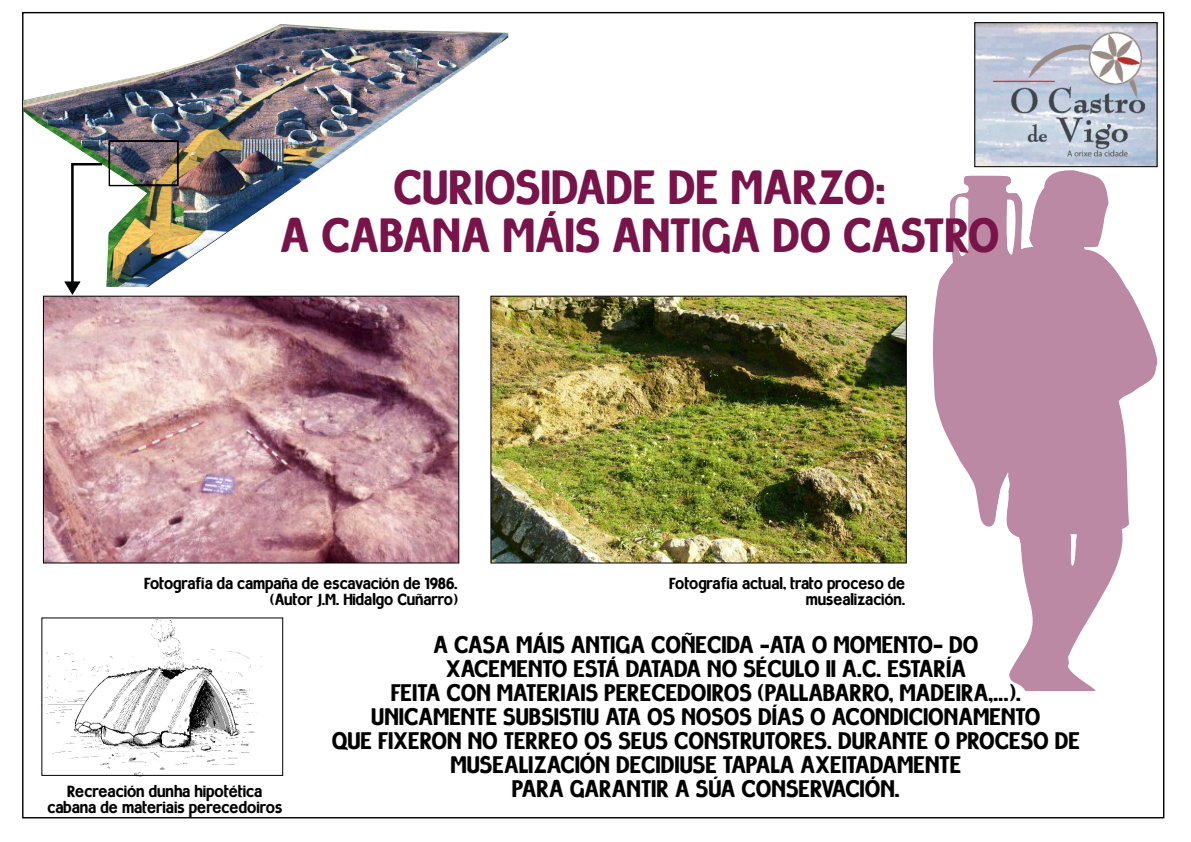
<style>
.page{position:relative;width:1191px;height:842px;background:#fff}
.page>*{position:absolute;margin:0;border:0;box-sizing:border-box;transform-origin:0 0}
.t1{font:48px/48px "Milocha";color:#78144a;text-align:center}
.t2{font:24px/24px "Milocha";color:#000;text-align:center}
.t3{font:16.2px/16.2px "Milocha";color:#000;text-align:center}
.t4{font:16px/16px "Milocha";color:#000;text-align:right}
</style>
<div class="page">
<img style="left:933px;top:170px;width:225px;height:521px">
<img style="left:976px;top:24px;width:179px;height:141px">
<div style="left:974px;top:22px;width:183px;height:145px;border:1px solid #000"></div>
<img style="left:45px;top:298px;width:412px;height:263px">
<div style="left:43px;top:296px;width:416px;height:267px;border:1px solid #000"></div>
<img style="left:492px;top:298px;width:412px;height:263px">
<div style="left:490px;top:296px;width:416px;height:267px;border:1px solid #000"></div>
<img style="left:41px;top:620px;width:221px;height:157px">
<div style="left:42px;top:618px;width:241px;height:158px;border:1px solid #000"></div>
<img style="left:23px;top:24px;width:486px;height:263px">
<div style="left:109px;top:141px;width:70px;height:45px;border:1px solid #000"></div>
<svg style="left:64px;top:163px;width:38px;height:132px"></svg>
<h1 class="t1" style="left:280px;top:168px;width:721px">CURIOSIDADE DE MARZO:<br>A CABANA MÁIS ANTIGA DO CASTRO</h1>
<p class="t4" style="left:144px;top:577px;width:315px">Fotografía da campaña de escavación de 1986. (Autor J.M. Hidalgo Cuñarro)</p>
<p class="t4" style="left:669px;top:577px;width:237px">Fotografía actual, trato proceso de musealización.</p>
<p class="t3" style="left:47px;top:785px;width:236px">Recreación dunha hipotética cabana de materiais perecedoiros</p>
<p class="t2" style="left:332px;top:635px;width:750px">A CASA MÁIS ANTIGA COÑECIDA -ATA O MOMENTO- DO<br>XACEMENTO ESTÁ DATADA NO SÉCULO II A.C. ESTARÍA<br>FEITA CON MATERIAIS PERECEDOIROS (PALLABARRO, MADEIRA,...).<br>UNICAMENTE SUBSISTIU ATA OS NOSOS DÍAS O ACONDICIONAMENTO<br>QUE FIXERON NO TERREO OS SEUS CONSTRUTORES. DURANTE O PROCESO DE MUSEALIZACIÓN DECIDIUSE TAPALA AXEITADAMENTE<br>PARA GARANTIR A SÚA CONSERVACIÓN.</p>
</div>
